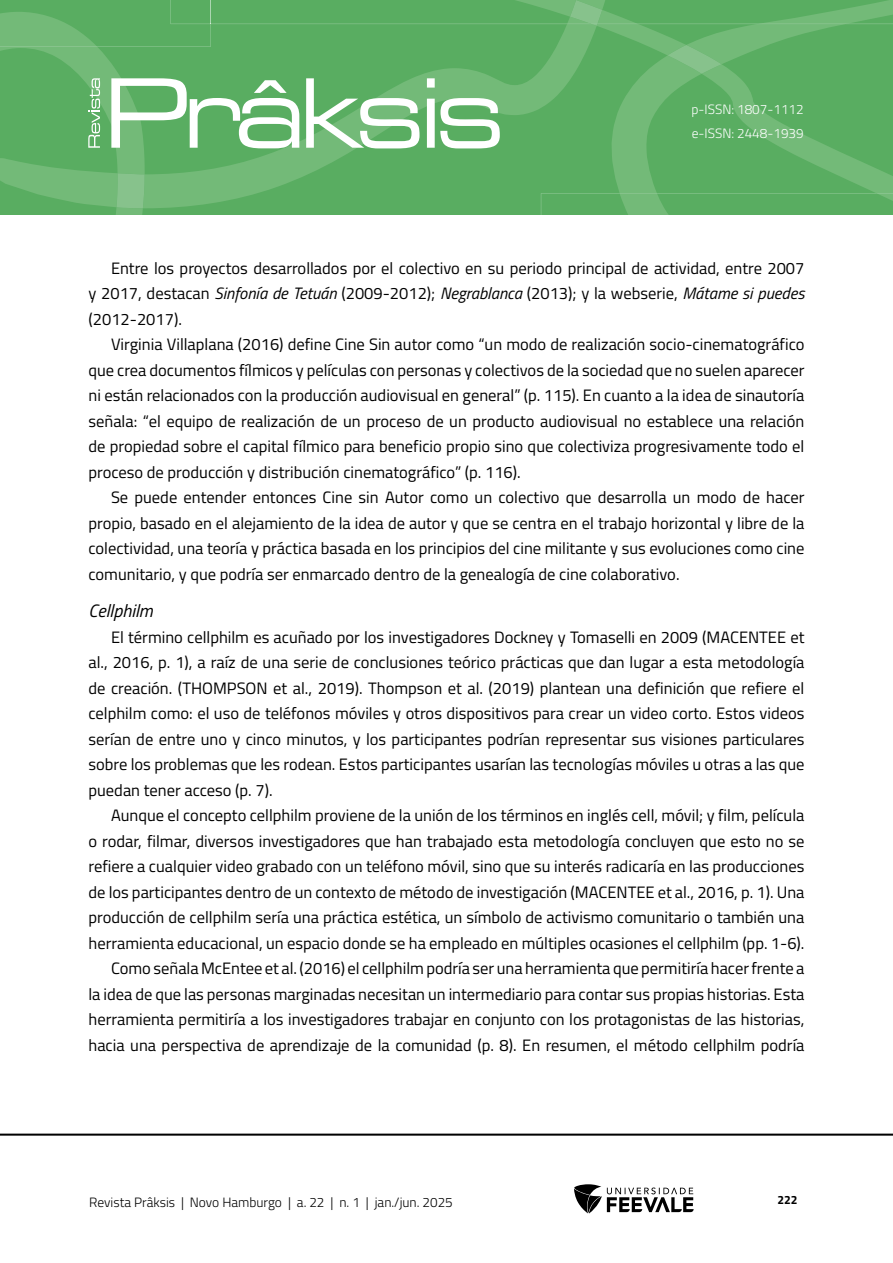
<style>
.page{position:relative;width:893px;height:1263px;background:#fff}
.page>*{position:absolute;margin:0;border:0;box-sizing:border-box;transform-origin:0 0}
.TITULO_4{font:italic 18px "Titillium Web";color:#000}
.Corpo_de_texto{font:16.5px/25.5px "Titillium Web";color:#000;text-align:justify}
.t1{font:300 13.5px "Titillium Web";color:#000}
.t2{font:300 13.5px/24px "Titillium Web";color:#fff}
.t3{font:700 12px "Titillium Web";color:#000}
.s1{font-style:italic}
</style>
<div class="page">
<hr style="left:0;top:1133px;width:893px;height:3px;background:#000">
<svg style="left:574px;top:1184px;width:120px;height:29px"></svg>
<svg style="left:0;top:0;width:893px;height:215px;background:#65b26c"></svg>
<p class="t2" style="left:691px;top:97px;width:114px">p-ISSN: 1807-1112 e-ISSN: 2448-1939</p>
<p class="Corpo_de_texto" style="left:88px;top:254px;width:717px;text-indent:22px">Entre los proyectos desarrollados por el colectivo en su periodo principal de actividad, entre 2007 y 2017, destacan <span class="s1">Sinfonía de Tetuán</span> (2009-2012); <span class="s1">Negrablanca</span> (2013); y la webserie, <span class="s1">Mátame si puedes </span>(2012-2017).</p>
<p class="Corpo_de_texto" style="left:88px;top:331px;width:717px;text-indent:22px">Virginia Villaplana (2016) define Cine Sin autor como “un modo de realización socio-cinematográfico que crea documentos fílmicos y películas con personas y colectivos de la sociedad que no suelen aparecer ni están relacionados con la producción audiovisual en general” (p. 115). En cuanto a la idea de sinautoría señala: “el equipo de realización de un proceso de un producto audiovisual no establece una relación de propiedad sobre el capital fílmico para beneficio propio sino que colectiviza progresivamente todo el proceso de producción y distribución cinematográfico” (p. 116).</p>
<p class="Corpo_de_texto" style="left:88px;top:484px;width:717px;text-indent:22px">Se puede entender entonces Cine sin Autor como un colectivo que desarrolla un modo de hacer propio, basado en el alejamiento de la idea de autor y que se centra en el trabajo horizontal y libre de la colectividad, una teoría y práctica basada en los principios del cine militante y sus evoluciones como cine comunitario, y que podría ser enmarcado dentro de la genealogía de cine colaborativo.</p>
<p class="TITULO_4" style="left:88px;top:598px;width:66px">Cellphilm</p>
<p class="Corpo_de_texto" style="left:88px;top:623px;width:718px;text-indent:22px">El término cellphilm es acuñado por los investigadores Dockney y Tomaselli en 2009 (MACENTEE et al., 2016, p. 1), a raíz de una serie de conclusiones teórico prácticas que dan lugar a esta metodología de creación. (THOMPSON et al., 2019). Thompson et al. (2019) plantean una definición que refiere el celphilm como: el uso de teléfonos móviles y otros dispositivos para crear un video corto. Estos videos serían de entre uno y cinco minutos, y los participantes podrían representar sus visiones particulares sobre los problemas que les rodean. Estos participantes usarían las tecnologías móviles u otras a las que puedan tener acceso (p. 7).</p>
<p class="Corpo_de_texto" style="left:88px;top:802px;width:717px;text-indent:22px">Aunque el concepto cellphilm proviene de la unión de los términos en inglés cell, móvil; y film, película o rodar, filmar, diversos investigadores que han trabajado esta metodología concluyen que esto no se refiere a cualquier video grabado con un teléfono móvil, sino que su interés radicaría en las producciones de los participantes dentro de un contexto de método de investigación (MACENTEE et al., 2016, p. 1). Una producción de cellphilm sería una práctica estética, un símbolo de activismo comunitario o también una herramienta educacional, un espacio donde se ha empleado en múltiples ocasiones el cellphilm (pp. 1-6).</p>
<p class="Corpo_de_texto" style="left:88px;top:955px;width:718px;text-indent:22px">Como señala McEntee et al. (2016) el cellphilm podría ser una herramienta que permitiría hacer frente a la idea de que las personas marginadas necesitan un intermediario para contar sus propias historias. Esta herramienta permitiría a los investigadores trabajar en conjunto con los protagonistas de las historias, hacia una perspectiva de aprendizaje de la comunidad (p. 8). En resumen, el método cellphilm podría</p>
<p class="t1" style="left:89px;top:1192px;width:365px">Revista Prâksis | Novo Hamburgo | a. 22 | n. 1 | jan./jun. 2025</p>
<p class="t3" style="left:777px;top:1190px;width:22px">222</p>
</div>
